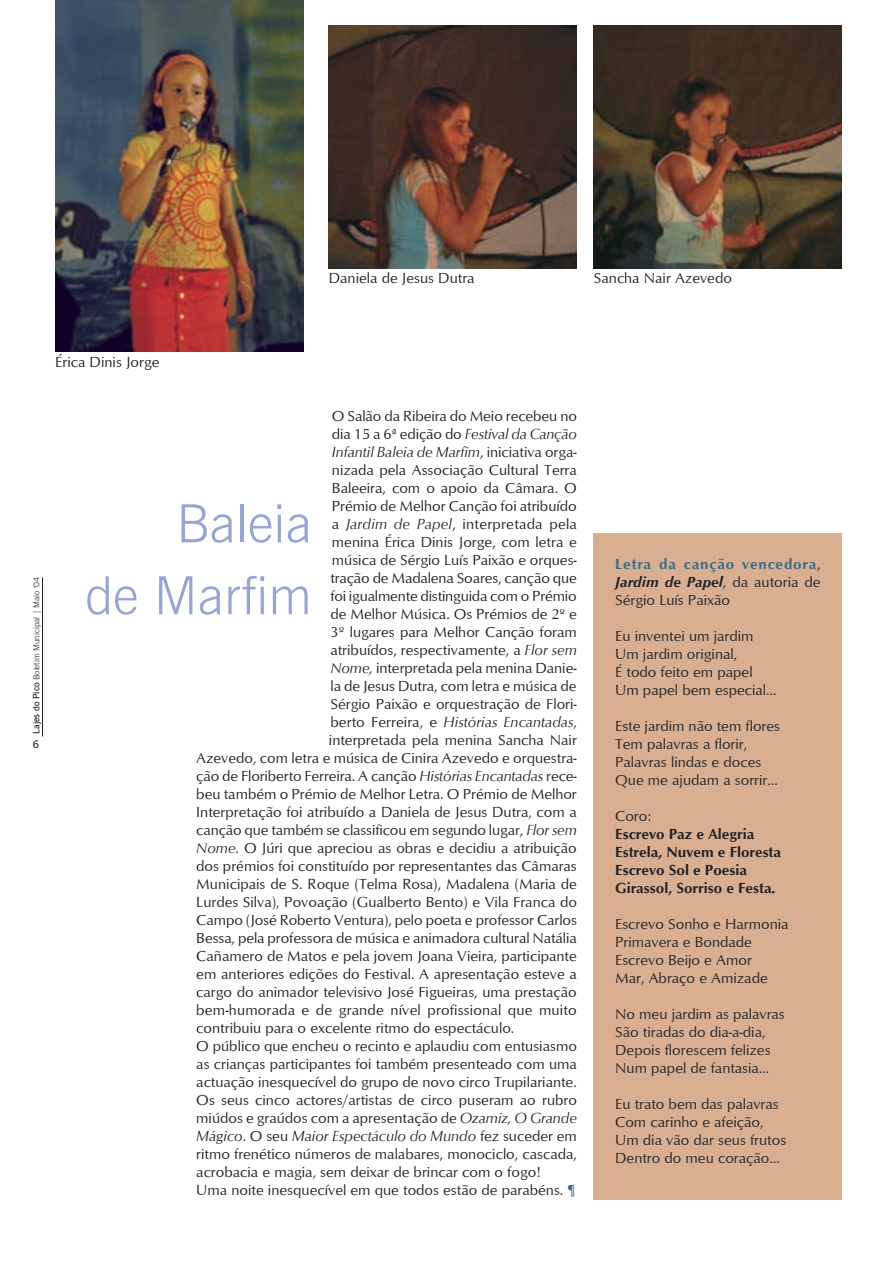
<style>
.page{position:relative;width:893px;height:1263px;background:#fff}
.page>*{position:absolute;margin:0;border:0;box-sizing:border-box;transform-origin:0 0}
.titulo_destaque{font:300 52.5px/72px "News Gothic BT";color:#97a5d2;text-align:right}
.TEXTO{font:15px/18px "Optimum";color:#212125;text-align:justify}
.TEXTO-2{font:700 15px "Optimum";color:#212125}
.TEXTO-3{font:italic 15px "Optimum";color:#212125}
.legenda{font:600 10.5px "News Gothic BT";color:#212125}
.legenda-2{font:300 8.25px "News Gothic BT";color:#212125}
.s1{font-weight:600;font-size:9px}
.s2{font-style:italic}
.s3{font-style:normal}
.s4{color:#396c89}
.s5{font-weight:700;color:#396c89}
.s6{font-weight:700;font-style:italic}
</style>
<div class="page">
<hr style="left:42px;top:577px;width:1px;height:159px;background:#212125">
<img style="left:594px;top:26px;width:248px;height:242px">
<img style="left:55px;top:0;width:248px;height:352px">
<img style="left:329px;top:26px;width:248px;height:242px">
<div style="left:594px;top:533px;width:248px;height:666px;background:#daaf91"></div>
<p class="TEXTO" style="left:329px;top:268px;width:147px">Daniela de Jesus Dutra</p>
<p class="TEXTO" style="left:594px;top:268px;width:140px">Sancha Nair Azevedo</p>
<p class="TEXTO" style="left:55px;top:352px;width:106px">Érica Dinis Jorge</p>
<p class="legenda-2" style="left:32px;top:734px;width:158px;rotate:-90deg"><span class="s1">Lajes do Pico</span> Boletim Municipal | Maio ‘04</p>
<p class="legenda" style="left:33px;top:738px;width:8px">6</p>
<p class="TEXTO" style="left:332px;top:407px;width:247px">O Salão da Ribeira do Meio recebeu no</p>
<p class="TEXTO" style="left:332px;top:425px;width:246px">dia 15 a 6ª edição do <span class="s2">Festival da Canção</span></p>
<p class="TEXTO-3" style="left:332px;top:444px;width:246px">Infantil Baleia de Marfim<span class="s3">, iniciativa orga-</span></p>
<p class="TEXTO" style="left:332px;top:461px;width:246px">nizada pela Associação Cultural Terra</p>
<p class="TEXTO" style="left:332px;top:479px;width:246px">Baleeira, com o apoio da Câmara. O</p>
<p class="TEXTO" style="left:332px;top:497px;width:246px">Prémio de Melhor Canção foi atribuído</p>
<p class="TEXTO" style="left:332px;top:515px;width:247px">a <span class="s2">Jardim de Papel</span>, interpretada pela</p>
<p class="TEXTO" style="left:332px;top:533px;width:246px">menina Érica Dinis Jorge, com letra e</p>
<p class="TEXTO" style="left:332px;top:551px;width:246px">música de Sérgio Luís Paixão e orques-</p>
<p class="TEXTO" style="left:330px;top:569px;width:248px">tração de Madalena Soares, canção que</p>
<p class="TEXTO" style="left:330px;top:587px;width:248px">foi igualmente distinguida com o Prémio</p>
<p class="TEXTO" style="left:330px;top:605px;width:248px">de Melhor Música. Os Prémios de 2º e</p>
<p class="TEXTO" style="left:330px;top:623px;width:248px">3º lugares para Melhor Canção foram</p>
<p class="TEXTO" style="left:330px;top:641px;width:248px">atribuídos, respectivamente, a <span class="s2">Flor sem</span></p>
<p class="TEXTO" style="left:330px;top:659px;width:248px"><span class="s2">Nome,</span> interpretada pela menina Danie-</p>
<p class="TEXTO" style="left:330px;top:677px;width:248px">la de Jesus Dutra, com letra e música de</p>
<p class="TEXTO" style="left:330px;top:695px;width:248px">Sérgio Paixão e orquestração de Flori-</p>
<p class="TEXTO-3" style="left:330px;top:714px;width:248px"><span class="s3">berto Ferreira, e</span> Histórias Encantadas<span class="s3">,</span></p>
<p class="TEXTO" style="left:329px;top:731px;width:249px">interpretada pela menina Sancha Nair</p>
<p class="TEXTO" style="left:196px;top:749px;width:382px">Azevedo, com letra e música de Cinira Azevedo e orquestra-</p>
<p class="TEXTO" style="left:196px;top:767px;width:382px">ção de Floriberto Ferreira. A canção <span class="s2">Histórias Encantadas</span> rece-</p>
<p class="TEXTO" style="left:196px;top:785px;width:382px">beu também o Prémio de Melhor Letra. O Prémio de Melhor</p>
<p class="TEXTO" style="left:196px;top:803px;width:382px">Interpretação foi atribuído a Daniela de Jesus Dutra, com a</p>
<p class="TEXTO" style="left:196px;top:821px;width:382px">canção que também se classificou em segundo lugar, <span class="s2">Flor sem</span></p>
<p class="TEXTO" style="left:196px;top:839px;width:382px"><span class="s2">Nome</span>. O Júri que apreciou as obras e decidiu a atribuição</p>
<p class="TEXTO" style="left:196px;top:857px;width:382px">dos prémios foi constituído por representantes das Câmaras</p>
<p class="TEXTO" style="left:196px;top:875px;width:382px">Municipais de S. Roque (Telma Rosa), Madalena (Maria de</p>
<p class="TEXTO" style="left:196px;top:893px;width:382px">Lurdes Silva), Povoação (Gualberto Bento) e Vila Franca do</p>
<p class="TEXTO" style="left:196px;top:911px;width:382px">Campo (José Roberto Ventura), pelo poeta e professor Carlos</p>
<p class="TEXTO" style="left:196px;top:929px;width:382px">Bessa, pela professora de música e animadora cultural Natália</p>
<p class="TEXTO" style="left:196px;top:947px;width:382px">Cañamero de Matos e pela jovem Joana Vieira, participante</p>
<p class="TEXTO" style="left:196px;top:965px;width:382px">em anteriores edições do Festival. A apresentação esteve a</p>
<p class="TEXTO" style="left:196px;top:983px;width:382px">cargo do animador televisivo José Figueiras, uma prestação</p>
<p class="TEXTO" style="left:196px;top:1001px;width:382px">bem-humorada e de grande nível profissional que muito</p>
<p class="TEXTO" style="left:196px;top:1019px;width:320px">contribuiu para o excelente ritmo do espectáculo.</p>
<p class="TEXTO" style="left:196px;top:1037px;width:382px">O público que encheu o recinto e aplaudiu com entusiasmo as crianças participantes foi também presenteado com uma actuação inesquecível do grupo de novo circo Trupilariante.<br>Os seus cinco actores/artistas de circo puseram ao rubro miúdos e graúdos com a apresentação de <span class="s2">Ozamiz, O Grande Mágico</span>. O seu <span class="s2">Maior Espectáculo do Mundo</span> fez suceder em ritmo frenético números de malabares, monociclo, cascada, acrobacia e magia, sem deixar de brincar com o fogo!</p>
<p class="TEXTO" style="left:196px;top:1181px;width:381px">Uma noite inesquecível em que todos estão de parabéns. <span class="s4">¶</span></p>
<p class="titulo_destaque" style="left:85px;top:487px;width:228px">Baleia<br>de Marfim</p>
<p class="TEXTO" style="left:615px;top:554px;width:207px"><span class="s5">Letra da canção vencedora</span>, <span class="s6">Jardim de Papel</span>, da autoria de Sérgio Luís Paixão</p>
<p class="TEXTO" style="left:615px;top:626px;width:140px">Eu inventei um jardim</p>
<p class="TEXTO" style="left:615px;top:644px;width:124px">Um jardim original,</p>
<p class="TEXTO" style="left:615px;top:662px;width:139px">É todo feito em papel</p>
<p class="TEXTO" style="left:615px;top:680px;width:163px">Um papel bem especial…</p>
<p class="TEXTO" style="left:615px;top:716px;width:166px">Este jardim não tem flores</p>
<p class="TEXTO" style="left:615px;top:734px;width:134px">Tem palavras a florir,</p>
<p class="TEXTO" style="left:615px;top:752px;width:148px">Palavras lindas e doces</p>
<p class="TEXTO" style="left:615px;top:770px;width:164px">Que me ajudam a sorrir…</p>
<p class="TEXTO" style="left:615px;top:806px;width:38px">Coro:</p>
<p class="TEXTO-2" style="left:615px;top:825px;width:141px">Escrevo Paz e Alegria</p>
<p class="TEXTO-2" style="left:615px;top:843px;width:167px">Estrela, Nuvem e Floresta</p>
<p class="TEXTO-2" style="left:615px;top:861px;width:134px">Escrevo Sol e Poesia</p>
<p class="TEXTO-2" style="left:615px;top:879px;width:162px">Girassol, Sorriso e Festa.</p>
<p class="TEXTO" style="left:615px;top:914px;width:175px">Escrevo Sonho e Harmonia</p>
<p class="TEXTO" style="left:615px;top:932px;width:138px">Primavera e Bondade</p>
<p class="TEXTO" style="left:615px;top:950px;width:138px">Escrevo Beijo e Amor</p>
<p class="TEXTO" style="left:615px;top:968px;width:154px">Mar, Abraço e Amizade</p>
<p class="TEXTO" style="left:615px;top:1004px;width:171px">No meu jardim as palavras</p>
<p class="TEXTO" style="left:615px;top:1022px;width:152px">São tiradas do dia-a-dia,</p>
<p class="TEXTO" style="left:615px;top:1040px;width:157px">Depois florescem felizes</p>
<p class="TEXTO" style="left:615px;top:1058px;width:156px">Num papel de fantasia…</p>
<p class="TEXTO" style="left:615px;top:1094px;width:165px">Eu trato bem das palavras</p>
<p class="TEXTO" style="left:615px;top:1112px;width:150px">Com carinho e afeição,</p>
<p class="TEXTO" style="left:615px;top:1130px;width:173px">Um dia vão dar seus frutos</p>
<p class="TEXTO" style="left:615px;top:1148px;width:166px">Dentro do meu coração…</p>
</div>
